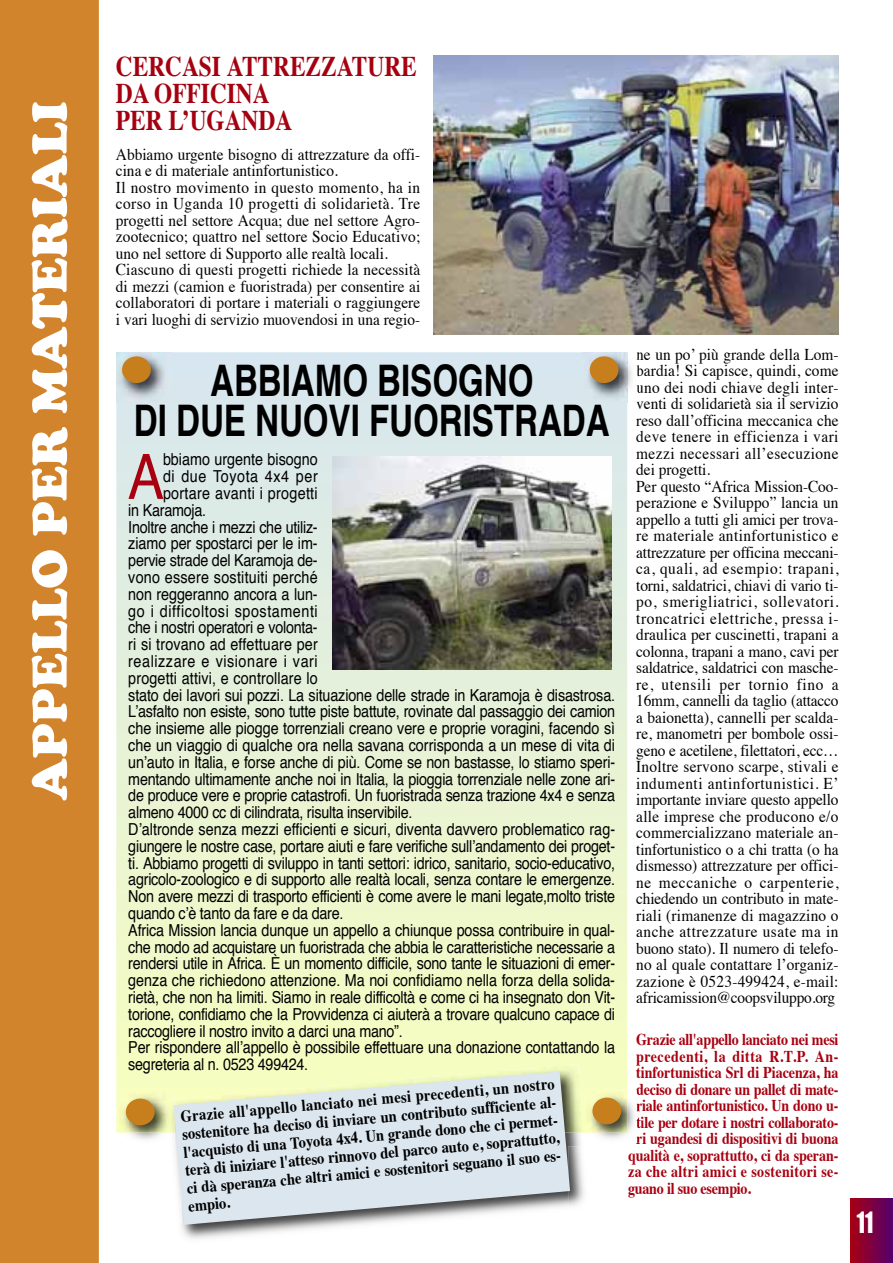
<style>
.page{position:relative;width:893px;height:1263px;background:#fff}
.page>*{position:absolute;margin:0;border:0;box-sizing:border-box;transform-origin:0 0}
.t1{font:62.55px "Helvetica";color:#a80011;scale:.87 1}
.t2{font:900 51px "Cooper";color:#fff}
.t3{font:700 43.5px/40.5px "Helvetica";color:#000;text-align:center;scale:.76 1}
.t4{font:700 28.5px/27px "Times";color:#a50010;scale:.82 1}
.t5{font:27px "Impact";color:#fff;scale:.8 1}
.t6{font:16.5px "Helvetica";letter-spacing:-.015em;color:#000;scale:.87 1}
.t7{font:16.5px/16.5px "Times";letter-spacing:.005em;color:#000;scale:.93 1}
.t8{font:700 16.5px/18px "Times";color:#000;scale:.88 1}
.t9{font:700 16.5px "Times";letter-spacing:-.005em;color:#a80011;scale:.85 1}
.t10{font:16.5px "Helvetica";letter-spacing:.04em;color:#000;scale:.87 1}
.t11{font:16.5px "Helvetica";letter-spacing:.01em;color:#000;scale:.87 1}
.t12{font:700 16.5px "Times";letter-spacing:.025em;color:#a80011;scale:.85 1}
.t13{font:700 16.5px "Times";letter-spacing:.035em;color:#a80011;scale:.85 1}
.t14{font:16.5px "Helvetica";letter-spacing:.015em;color:#000;scale:.87 1}
.t15{font:16.5px "Helvetica";letter-spacing:.02em;color:#000;scale:.87 1}
</style>
<div class="page">
<div style="left:851px;top:1199px;width:42px;height:64px;background:linear-gradient(to right,#a50014,#56006b)"></div>
<div style="left:0;top:0;width:99px;height:1263px;background:#d2842d"></div>
<img style="left:434px;top:55px;width:405px;height:280px">
<img style="left:116px;top:352px;width:511px;height:780px">
<img style="left:333px;top:457px;width:279px;height:212px">
<img style="left:583px;top:352px;width:54px;height:50px">
<svg style="left:637px;top:352px;width:1px;height:50px"></svg>
<div style="left:590px;top:356px;width:28px;height:27px;background:#c77f1e;border-radius:50%"></div>
<img style="left:116px;top:352px;width:55px;height:50px">
<div style="left:122px;top:356px;width:29px;height:27px;background:#c77f1e;border-radius:50%"></div>
<img style="left:119px;top:1092px;width:55px;height:40px">
<div style="left:126px;top:1098px;width:29px;height:27px;background:#c77f1e;border-radius:50%"></div>
<img style="left:591px;top:1090px;width:51px;height:53px">
<svg style="left:636px;top:1090px;width:5px;height:21px"></svg>
<img style="left:636px;top:1116px;width:5px;height:15px">
<svg style="left:636px;top:1133px;width:6px;height:9px"></svg>
<img style="left:584px;top:1090px;width:43px;height:42px">
<div style="left:592px;top:1097px;width:29px;height:27px;background:#c77f1e;border-radius:50%"></div>
<img style="left:181px;top:1132px;width:410px;height:107px">
<img style="left:570px;top:1146px;width:20px;height:60px">
<img style="left:174px;top:1064px;width:410px;height:68px">
<img style="left:166px;top:1099px;width:8px;height:33px">
<svg style="left:174px;top:1071px;width:396px;height:154px;background:#d8e2e1"></svg>
<h2 class="t2" style="left:20px;top:800px;width:700px;rotate:-90deg">APPELLO PER MATERIALI</h2>
<h3 class="t4" style="left:116px;top:55px;width:369px">CERCASI ATTREZZATURE<br>DA OFFICINA<br>PER L’UGANDA</h3>
<p class="t7" style="left:116px;top:147px;width:329px">Abbiamo urgente bisogno di attrezzature da offi&shy;cina e di materiale antinfortunistico.<br>Il nostro movimento in questo momento, ha in corso in Uganda 10 progetti di solidarietà. Tre progetti nel settore Acqua; due nel settore Agro&shy;zootecnico; quattro nel settore Socio Educativo; uno nel settore di Supporto alle realtà locali.<br>Ciascuno di questi progetti richiede la necessità di mezzi (camion e fuoristrada) per consentire ai collaboratori di portare i materiali o raggiungere i vari luoghi di servizio muovendosi in una regio-</p>
<h3 class="t3" style="left:134px;top:364px;width:627px">ABBIAMO BISOGNO<br>DI DUE NUOVI FUORISTRADA</h3>
<h1 class="t1" style="left:128px;top:451px;width:43px">A</h1>
<p class="t6" style="left:163px;top:453px;width:179px">bbiamo urgente bisogno</p>
<p class="t10" style="left:163px;top:469px;width:179px">di due Toyota 4x4 per</p>
<p class="t15" style="left:163px;top:486px;width:179px">portare avanti i progetti</p>
<p class="t6" style="left:128px;top:503px;width:91px">in Karamoja.</p>
<p class="t6" style="left:128px;top:520px;width:219px">Inoltre anche i mezzi che utiliz-</p>
<p class="t6" style="left:128px;top:537px;width:219px">ziamo per spostarci per le im-</p>
<p class="t6" style="left:128px;top:553px;width:219px">pervie strade del Karamoja de-</p>
<p class="t14" style="left:128px;top:570px;width:219px">vono essere sostituiti perché</p>
<p class="t6" style="left:128px;top:587px;width:219px">non reggeranno ancora a lun-</p>
<p class="t10" style="left:128px;top:604px;width:219px">go i difficoltosi spostamenti</p>
<p class="t6" style="left:128px;top:621px;width:219px">che i nostri operatori e volonta-</p>
<p class="t11" style="left:128px;top:637px;width:219px">ri si trovano ad effettuare per</p>
<p class="t10" style="left:128px;top:654px;width:219px">realizzare e visionare i vari</p>
<p class="t11" style="left:128px;top:671px;width:219px">progetti attivi, e controllare lo</p>
<p class="t6" style="left:128px;top:688px;width:561px">stato dei lavori sui pozzi. La situazione delle strade in Karamoja è disastrosa.</p>
<p class="t6" style="left:128px;top:705px;width:561px">L’asfalto non esiste, sono tutte piste battute, rovinate dal passaggio dei camion</p>
<p class="t6" style="left:128px;top:721px;width:561px">che insieme alle piogge torrenziali creano vere e proprie voragini, facendo sì</p>
<p class="t6" style="left:128px;top:738px;width:561px">che un viaggio di qualche ora nella savana corrisponda a un mese di vita di</p>
<p class="t6" style="left:128px;top:755px;width:561px">un’auto in Italia, e forse anche di più. Come se non bastasse, lo stiamo speri-</p>
<p class="t6" style="left:128px;top:772px;width:561px">mentando ultimamente anche noi in Italia, la pioggia torrenziale nelle zone ari-</p>
<p class="t6" style="left:128px;top:789px;width:561px">de produce vere e proprie catastrofi. Un fuoristrada senza trazione 4x4 e senza</p>
<p class="t6" style="left:128px;top:805px;width:328px">almeno 4000 cc di cilindrata, risulta inservibile.</p>
<p class="t6" style="left:128px;top:822px;width:561px">D’altronde senza mezzi efficienti e sicuri, diventa davvero problematico rag-</p>
<p class="t6" style="left:128px;top:839px;width:561px">giungere le nostre case, portare aiuti e fare verifiche sull’andamento dei proget-</p>
<p class="t6" style="left:128px;top:856px;width:561px">ti. Abbiamo progetti di sviluppo in tanti settori: idrico, sanitario, socio-educativo,</p>
<p class="t6" style="left:128px;top:873px;width:561px">agricolo-zoologico e di supporto alle realtà locali, senza contare le emergenze.</p>
<p class="t6" style="left:128px;top:889px;width:561px">Non avere mezzi di trasporto efficienti è come avere le mani legate,molto triste</p>
<p class="t6" style="left:128px;top:906px;width:249px">quando c’è tanto da fare e da dare.</p>
<p class="t6" style="left:128px;top:923px;width:561px">Africa Mission lancia dunque un appello a chiunque possa contribuire in qual-</p>
<p class="t6" style="left:128px;top:940px;width:561px">che modo ad acquistare un fuoristrada che abbia le caratteristiche necessarie a</p>
<p class="t6" style="left:128px;top:957px;width:561px">rendersi utile in Africa. È un momento difficile, sono tante le situazioni di emer-</p>
<p class="t6" style="left:128px;top:973px;width:561px">genza che richiedono attenzione. Ma noi confidiamo nella forza della solida-</p>
<p class="t6" style="left:128px;top:990px;width:561px">rietà, che non ha limiti. Siamo in reale difficoltà e come ci ha insegnato don Vit-</p>
<p class="t6" style="left:128px;top:1007px;width:561px">torione, confidiamo che la Provvidenza ci aiuterà a trovare qualcuno capace di</p>
<p class="t6" style="left:128px;top:1024px;width:317px">raccogliere il nostro invito a darci una mano”.</p>
<p class="t6" style="left:128px;top:1041px;width:561px">Per rispondere all’appello è possibile effettuare una donazione contattando la</p>
<p class="t6" style="left:128px;top:1057px;width:208px">segreteria al n. 0523 499424.</p>
<p class="t8" style="left:180px;top:1109px;width:432px;rotate:-5deg">Grazie all'appello lanciato nei mesi precedenti, un nostro sostenitore ha deciso di inviare un contributo sufficiente al&shy;l'acquisto di una Toyota 4x4. Un grande dono che ci permet&shy;terà di iniziare l'atteso rinnovo del parco auto e, soprattutto, ci dà speranza che altri amici e sostenitori seguano il suo es&shy;empio.</p>
<p class="t7" style="left:636px;top:347px;width:219px">ne un po’ più grande della Lom&shy;bardia! Si capisce, quindi, come uno dei nodi chiave degli inter&shy;venti di solidarietà sia il servizio reso dall’officina meccanica che deve tenere in efficienza i vari mezzi necessari all’esecuzione dei progetti.<br>Per questo “Africa Mission-Coo&shy;perazione e Sviluppo” lancia un appello a tutti gli amici per trova&shy;re materiale antinfortunistico e attrezzature per officina meccani&shy;ca, quali, ad esempio: trapani, torni, saldatrici, chiavi di vario ti&shy;po, smerigliatrici, sollevatori. troncatrici elettriche, pressa i&shy;draulica per cuscinetti, trapani a colonna, trapani a mano, cavi per saldatrice, saldatrici con masche&shy;re, utensili per tornio fino a 16mm, cannelli da taglio (attacco a baionetta), cannelli per scalda&shy;re, manometri per bombole ossi&shy;geno e acetilene, filettatori, ecc… Inoltre servono scarpe, stivali e indumenti antinfortunistici. E’ importante inviare questo appello alle imprese che producono e/o commercializzano materiale an&shy;tinfortunistico o a chi tratta (o ha dismesso) attrezzature per offici&shy;ne meccaniche o carpenterie, chiedendo un contributo in mate&shy;riali (rimanenze di magazzino o anche attrezzature usate ma in buono stato). Il numero di telefo&shy;no al quale contattare l’organiz&shy;zazione è 0523-499424, e-mail: africamission@coopsviluppo.org</p>
<p class="t9" style="left:636px;top:1033px;width:240px">Grazie all'appello lanciato nei mesi</p>
<p class="t13" style="left:636px;top:1049px;width:239px">precedenti, la ditta R.T.P. An-</p>
<p class="t9" style="left:636px;top:1066px;width:239px">tinfortunistica Srl di Piacenza, ha</p>
<p class="t9" style="left:636px;top:1082px;width:239px">deciso di donare un pallet di mate-</p>
<p class="t9" style="left:636px;top:1099px;width:239px">riale antinfortunistico. Un dono u-</p>
<p class="t9" style="left:636px;top:1115px;width:239px">tile per dotare i nostri collaborato-</p>
<p class="t9" style="left:636px;top:1132px;width:239px">ri ugandesi di dispositivi di buona</p>
<p class="t9" style="left:628px;top:1148px;width:249px">qualità e, soprattutto, ci da speran-</p>
<p class="t12" style="left:628px;top:1165px;width:249px">za che altri amici e sostenitori se-</p>
<p class="t9" style="left:628px;top:1181px;width:146px">guano il suo esempio.</p>
<h3 class="t5" style="left:857px;top:1205px;width:22px">11</h3>
</div>
